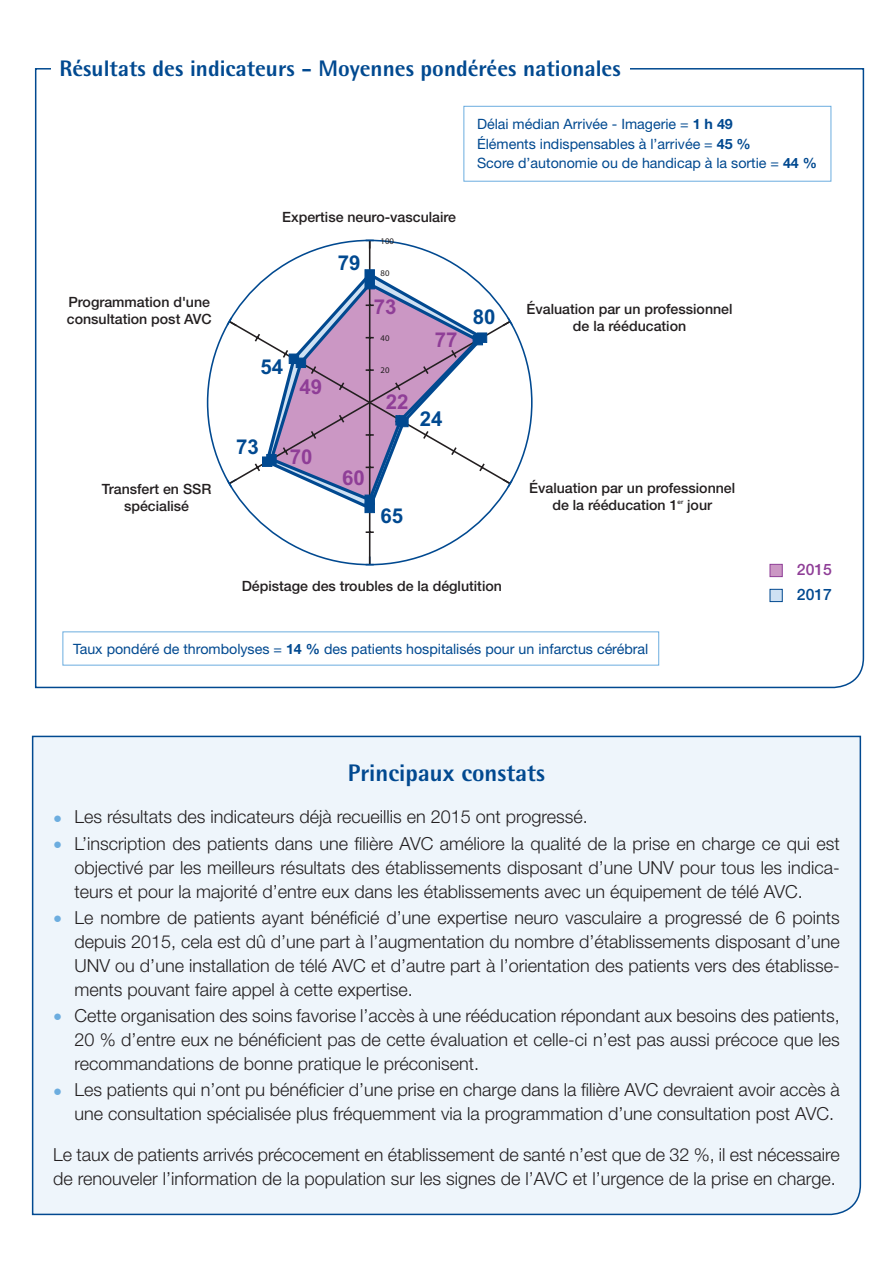
<style>
.page{position:relative;width:893px;height:1263px;background:#fff}
.page>*{position:absolute;margin:0;border:0;box-sizing:border-box;transform-origin:0 0}
.Rubrique{font:800 24px "Rotis Semi Sans Std";color:#014990}
.Rubrique-2{font:800 22.5px "Rotis Semi Sans Std";color:#014990}
.t1{font:700 20.4px "Arial";color:#014990}
.t2{font:700 20.4px "Arial";color:#8f3e97}
.texte_courant{font:300 18px/24px "Helvetica Neue LT Std";color:#231f20;text-align:justify}
.t3{font:500 15.75px/24.9px "Helvetica Neue LT Std";color:#8f3e97}
.texte_courant-2{font:14.25px/19.5px "Helvetica Neue LT Std";color:#014990}
.t4{font:500 14.1px/17px "Helvetica Neue LT Std";color:#231f20}
.t5{font:8.7px "Myriad";color:#231f20}
.t6{font:500 6.3px "Helvetica Neue LT Std";color:#231f20}
.s1{font-weight:700}
.s2{color:#014990}
.s3{font-family:"Arial";font-weight:400;font-size:15px;color:#6caddf}
</style>
<div class="page">
<div style="left:31px;top:735px;width:831px;height:481px;background:#eef5fb"></div>
<svg style="left:34px;top:68px;width:831px;height:621px"></svg>
<div style="left:51px;top:51px;width:578px;height:34px;background:#fff"></div>
<div style="left:463px;top:106px;width:368px;height:76px;border:1px solid #6caddf"></div>
<div style="left:63px;top:631px;width:596px;height:34px;border:1px solid #6caddf"></div>
<svg style="left:225px;top:239px;width:289px;height:327px"></svg>
<div style="left:296px;top:358px;width:10px;height:10px;background:#014990"></div>
<div style="left:266px;top:454px;width:11px;height:10px;background:#014990;border:1px solid #014990"></div>
<div style="left:365px;top:495px;width:10px;height:10px;background:#014990"></div>
<div style="left:395px;top:415px;width:11px;height:10px;background:#014990;border:1px solid #014990"></div>
<div style="left:473px;top:335px;width:10px;height:10px;background:#014990"></div>
<div style="left:365px;top:279px;width:10px;height:10px;background:#014990"></div>
<div style="left:289px;top:354px;width:10px;height:10px;background:#014990"></div>
<div style="left:262px;top:457px;width:10px;height:10px;background:#014990"></div>
<div style="left:365px;top:503px;width:10px;height:10px;background:#014990"></div>
<div style="left:398px;top:417px;width:10px;height:10px;background:#014990"></div>
<div style="left:477px;top:333px;width:10px;height:10px;background:#014990;border:1px solid #014990"></div>
<div style="left:365px;top:269px;width:10px;height:11px;background:#014990;border:1px solid #014990"></div>
<div style="left:770px;top:564px;width:13px;height:13px;background:#cb97c4;border:1px solid #8f3e97"></div>
<div style="left:770px;top:589px;width:13px;height:13px;background:#cfe1f3;border:1px solid #014990"></div>
<p class="Rubrique-2" style="left:60px;top:54px;width:563px">Résultats des indicateurs - Moyennes pondérées nationales</p>
<p class="texte_courant-2" style="left:477px;top:114px;width:342px">Délai médian Arrivée - Imagerie = <span class="s1">1 h 49<br></span>Éléments indispensables à l’arrivée = <span class="s1">45 %<br></span>Score d’autonomie ou de handicap à la sortie = <span class="s1">44 %</span></p>
<p class="t4" style="left:282px;top:208px;width:175px">Expertise neuro-vasculaire</p>
<p class="t4" style="left:67px;top:293px;width:146px">Programmation d'une consultation post AVC</p>
<p class="t4" style="left:102px;top:481px;width:111px;text-align:center">Transfert en SSR spécialisé</p>
<p class="t1" style="left:260px;top:353px;width:24px">54</p>
<p class="t2" style="left:299px;top:374px;width:24px">49</p>
<p class="t1" style="left:236px;top:433px;width:24px">73</p>
<p class="t2" style="left:290px;top:443px;width:24px">70</p>
<p class="t1" style="left:338px;top:249px;width:24px">79</p>
<p class="t5" style="left:381px;top:236px;width:15px">100</p>
<p class="t5" style="left:381px;top:269px;width:10px">80</p>
<p class="t2" style="left:374px;top:293px;width:24px">73</p>
<p class="t5" style="left:381px;top:334px;width:10px">40</p>
<p class="t5" style="left:381px;top:366px;width:10px">20</p>
<p class="t2" style="left:386px;top:388px;width:24px">22</p>
<p class="t2" style="left:435px;top:326px;width:24px">77</p>
<p class="t1" style="left:420px;top:406px;width:24px">24</p>
<p class="t1" style="left:473px;top:303px;width:24px">80</p>
<p class="t2" style="left:342px;top:464px;width:24px">60</p>
<p class="t1" style="left:381px;top:502px;width:24px">65</p>
<p class="t4" style="left:242px;top:577px;width:262px">Dépistage des troubles de la déglutition</p>
<p class="t4" style="left:527px;top:301px;width:207px;text-align:center">Évaluation par un professionnel de la rééducation</p>
<p class="t4" style="left:552px;top:479px;width:184px;text-indent:-23px">Évaluation par un professionnel de la rééducation 1</p>
<p class="t6" style="left:677px;top:498px;width:7px">er</p>
<p class="t4" style="left:687px;top:496px;width:26px">jour</p>
<p class="texte_courant-2" style="left:73px;top:639px;width:577px">Taux pondéré de thrombolyses = <span class="s1">14 %</span> des patients hospitalisés pour un infarctus cérébral</p>
<p class="t3" style="left:797px;top:557px;width:36px">2015<br><span class="s2">2017</span></p>
<p class="Rubrique" style="left:348px;top:757px;width:199px">Principaux constats</p>
<p class="texte_courant" style="left:53px;top:805px;width:536px"><span class="s3">●</span> Les résultats des indicateurs déjà recueillis en 2015 ont progressé.</p>
<p class="texte_courant" style="left:74px;top:831px;width:767px;text-indent:-21px"><span class="s3">●</span> L’inscription des patients dans une filière AVC améliore la qualité de la prise en charge ce qui est objectivé par les meilleurs résultats des établissements disposant d’une UNV pour tous les indica&shy;teurs et pour la majorité d’entre eux dans les établissements avec un équipement de télé AVC.</p>
<p class="texte_courant" style="left:74px;top:905px;width:767px;text-indent:-21px"><span class="s3">●</span> Le nombre de patients ayant bénéficié d’une expertise neuro vasculaire a progressé de 6 points depuis 2015, cela est dû d’une part à l’augmentation du nombre d’établissements disposant d’une UNV ou d’une installation de télé AVC et d’autre part à l’orientation des patients vers des établisse&shy;ments pouvant faire appel à cette expertise.</p>
<p class="texte_courant" style="left:74px;top:1003px;width:767px;text-indent:-21px"><span class="s3">●</span> Cette organisation des soins favorise l’accès à une rééducation répondant aux besoins des patients, 20 % d’entre eux ne bénéficient pas de cette évaluation et celle-ci n’est pas aussi précoce que les recommandations de bonne pratique le préconisent.</p>
<p class="texte_courant" style="left:74px;top:1077px;width:767px;text-indent:-21px"><span class="s3">●</span> Les patients qui n’ont pu bénéficier d’une prise en charge dans la filière AVC devraient avoir accès à une consultation spécialisée plus fréquemment via la programmation d’une consultation post AVC.</p>
<p class="texte_courant" style="left:53px;top:1142px;width:788px">Le taux de patients arrivés précocement en établissement de santé n’est que de 32 %, il est nécessaire de renouveler l’information de la population sur les signes de l’AVC et l’urgence de la prise en charge.</p>
</div>
